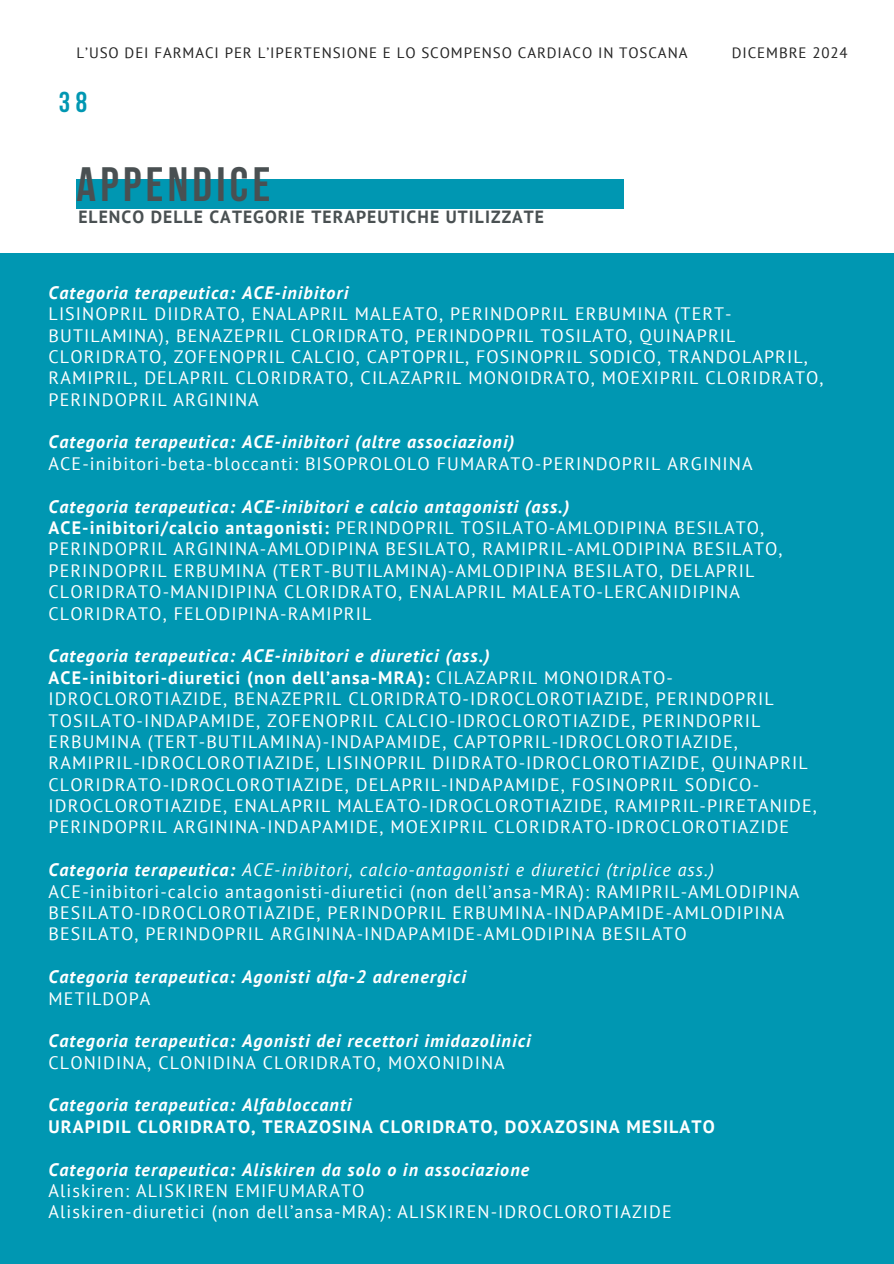
<style>
.page{position:relative;width:894px;height:1264px;background:#fff}
.page>*{position:absolute;margin:0;border:0;box-sizing:border-box;transform-origin:0 0}
.t1{font:700 48px "Bebas Neue";letter-spacing:.09em;color:#495052}
.t2{font:700 28.65px "Bebas Neue";color:#0097b2}
.t3{font:18px/21.3px "PT Sans";letter-spacing:.06em;color:#fff}
.t4{font:italic 700 18px/21.3px "PT Sans";letter-spacing:.06em;color:#fff}
.t5{font:700 18px/21.3px "PT Sans";letter-spacing:.06em;color:#fff}
.t6{font:700 17.55px "PT Sans";letter-spacing:.06em;color:#495052}
.t7{font:15px "PT Sans";letter-spacing:.06em;color:#222}
.s1{font-weight:700;font-style:italic}
.s2{font-weight:700}
.s3{font-style:italic}
.s4{font-weight:400;font-style:normal}
</style>
<div class="page">
<div style="left:77px;top:179px;width:547px;height:29px;background:#0097b2"></div>
<div style="left:0;top:253px;width:893px;height:1010px;background:#0097b2"></div>
<h4 class="t7" style="left:77px;top:43px;width:612px">L’USO DEI FARMACI PER L’IPERTENSIONE E LO SCOMPENSO CARDIACO IN TOSCANA</h4>
<h4 class="t7" style="left:731px;top:43px;width:117px">DICEMBRE 2024</h4>
<p class="t2" style="left:59px;top:91px;width:30px">38</p>
<p class="t1" style="left:77px;top:165px;width:195px">APPENDICE</p>
<p class="t6" style="left:78px;top:205px;width:467px">ELENCO DELLE CATEGORIE TERAPEUTICHE UTILIZZATE</p>
<h1 class="t3" style="left:49px;top:281px;width:776px"><span class="s1">Categoria terapeutica: ACE-inibitori<br></span>LISINOPRIL DIIDRATO, ENALAPRIL MALEATO, PERINDOPRIL ERBUMINA (TERT-BUTILAMINA), BENAZEPRIL CLORIDRATO, PERINDOPRIL TOSILATO, QUINAPRIL CLORIDRATO, ZOFENOPRIL CALCIO, CAPTOPRIL, FOSINOPRIL SODICO, TRANDOLAPRIL, RAMIPRIL, DELAPRIL CLORIDRATO, CILAZAPRIL MONOIDRATO, MOEXIPRIL CLORIDRATO, PERINDOPRIL ARGININA</h1>
<h2 class="t3" style="left:49px;top:431px;width:705px"><span class="s1">Categoria terapeutica: ACE-inibitori (altre associazioni)<br></span>ACE-inibitori-beta-bloccanti: BISOPROLOLO FUMARATO-PERINDOPRIL ARGININA</h2>
<p class="t3" style="left:49px;top:495px;width:735px"><span class="s1">Categoria terapeutica: ACE-inibitori e calcio antagonisti (ass.)<br></span><span class="s2">ACE-inibitori/calcio antagonisti:</span> PERINDOPRIL TOSILATO-AMLODIPINA BESILATO, PERINDOPRIL ARGININA-AMLODIPINA BESILATO, RAMIPRIL-AMLODIPINA BESILATO, PERINDOPRIL ERBUMINA (TERT-BUTILAMINA)-AMLODIPINA BESILATO, DELAPRIL CLORIDRATO-MANIDIPINA CLORIDRATO, ENALAPRIL MALEATO-LERCANIDIPINA CLORIDRATO, FELODIPINA-RAMIPRIL</p>
<p class="t3" style="left:49px;top:645px;width:769px"><span class="s1">Categoria terapeutica: ACE-inibitori e diuretici (ass.)<br></span><span class="s2">ACE-inibitori-diuretici (non dell’ansa-MRA):</span> CILAZAPRIL MONOIDRATO-IDROCLOROTIAZIDE, BENAZEPRIL CLORIDRATO-IDROCLOROTIAZIDE, PERINDOPRIL TOSILATO-INDAPAMIDE, ZOFENOPRIL CALCIO-IDROCLOROTIAZIDE, PERINDOPRIL ERBUMINA (TERT-BUTILAMINA)-INDAPAMIDE, CAPTOPRIL-IDROCLOROTIAZIDE, RAMIPRIL-IDROCLOROTIAZIDE, LISINOPRIL DIIDRATO-IDROCLOROTIAZIDE, QUINAPRIL CLORIDRATO-IDROCLOROTIAZIDE, DELAPRIL-INDAPAMIDE, FOSINOPRIL SODICO-IDROCLOROTIAZIDE, ENALAPRIL MALEATO-IDROCLOROTIAZIDE, RAMIPRIL-PIRETANIDE, PERINDOPRIL ARGININA-INDAPAMIDE, MOEXIPRIL CLORIDRATO-IDROCLOROTIAZIDE</p>
<h4 class="t3" style="left:49px;top:858px;width:752px"><span class="s1">Categoria terapeutica:</span> <span class="s3">ACE-inibitori, calcio-antagonisti e diuretici (triplice ass.)<br></span>ACE-inibitori-calcio antagonisti-diuretici (non dell’ansa-MRA): RAMIPRIL-AMLODIPINA BESILATO-IDROCLOROTIAZIDE, PERINDOPRIL ERBUMINA-INDAPAMIDE-AMLODIPINA BESILATO, PERINDOPRIL ARGININA-INDAPAMIDE-AMLODIPINA BESILATO</h4>
<h4 class="t4" style="left:49px;top:965px;width:419px">Categoria terapeutica: Agonisti alfa-2 adrenergici<br><span class="s4">METILDOPA</span></h4>
<h4 class="t4" style="left:49px;top:1029px;width:483px">Categoria terapeutica: Agonisti dei recettori imidazolinici<br><span class="s4">CLONIDINA, CLONIDINA CLORIDRATO, MOXONIDINA</span></h4>
<h4 class="t5" style="left:49px;top:1094px;width:667px"><span class="s3">Categoria terapeutica: Alfabloccanti<br></span>URAPIDIL CLORIDRATO, TERAZOSINA CLORIDRATO, DOXAZOSINA MESILATO</h4>
<h4 class="t3" style="left:49px;top:1158px;width:624px"><span class="s1">Categoria terapeutica: Aliskiren da solo o in associazione<br></span>Aliskiren: ALISKIREN EMIFUMARATO<br>Aliskiren-diuretici (non dell’ansa-MRA): ALISKIREN-IDROCLOROTIAZIDE</h4>
</div>
